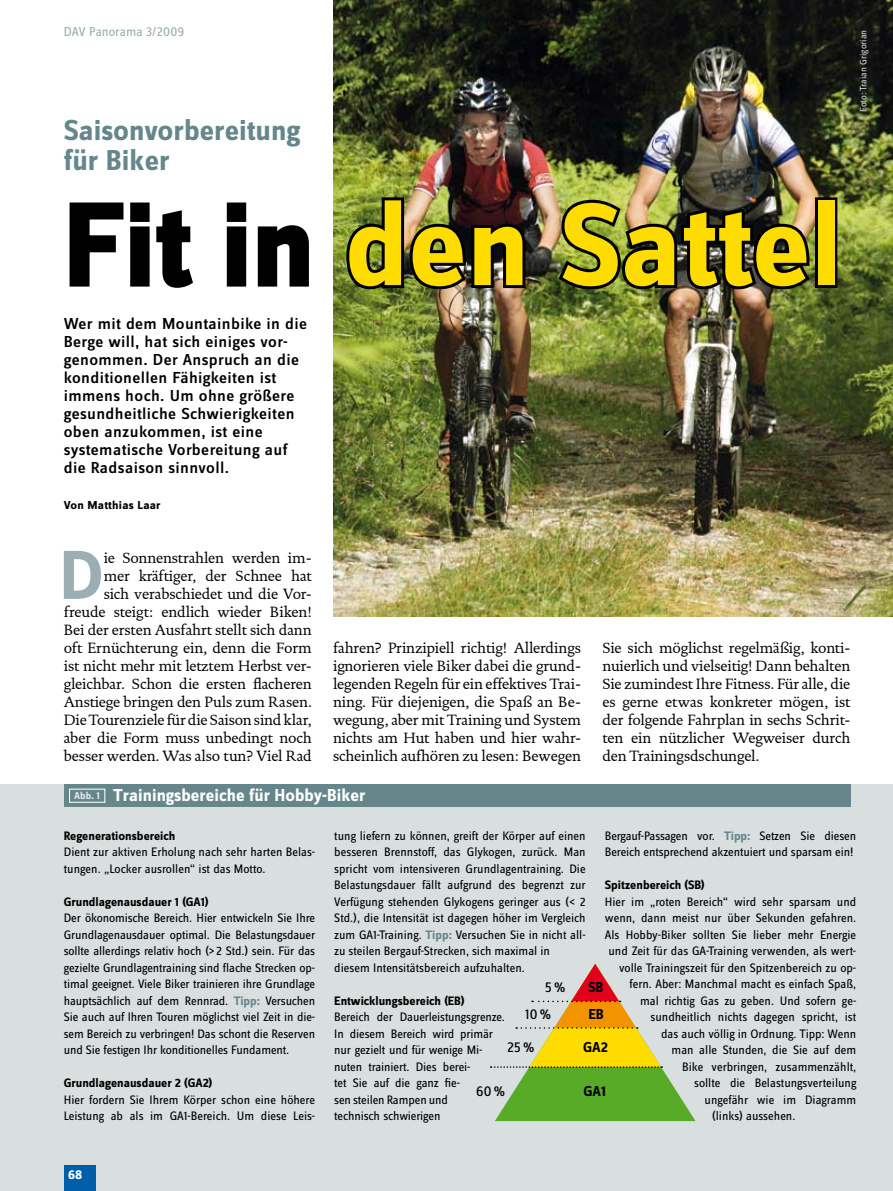
<style>
.page{position:relative;width:893px;height:1191px;background:#fff}
.page>*{position:absolute;margin:0;border:0;box-sizing:border-box;transform-origin:0 0}
.t1{font:700 121.5px "Zine Sans Dis";color:#ffdc00}
.t2{font:700 72px "Zine Sans Dis";color:#9baeb3}
.t3{font:700 30px/30px "Zine Sans Dis";color:#65878c}
.t4{font:700 18px "Zine Sans Dis";color:#fff}
.t5{font:500 16.5px/18px "Zine Sans Dis";letter-spacing:.02em;color:#000;scale:1.05 1}
.t6{font:15px/18px "DTL Documenta ST";letter-spacing:-.01em;color:#000;text-align:justify}
.t7{font:15px "Zine Sans Dis";color:#000}
.t8{font:700 15px "Zine Sans Dis";color:#000}
.t9{font:13.5px "Zine Sans Dis";color:#9baeb3}
.t10{font:700 13.5px "Zine Sans Dis";color:#fff}
.t11{font:12.75px/16.5px "Zine Sans Dis";color:#000}
.t12{font:700 12.75px "Zine Sans Dis";color:#000}
.t13{font:700 12px "Zine Sans Dis";letter-spacing:.02em;color:#000;scale:1.05 1}
.t14{font:700 10.5px "Zine Sans Dis";color:#e3e6e8}
.t15{font:9.75px "Zine Sans Dis";color:#d0d6d8}
.s1{color:#000}
.s2{font-weight:700;color:#65878c}
</style>
<div class="page">
<div style="left:0;top:784px;width:893px;height:407px;background:#d9dedf"></div>
<div style="left:64px;top:784px;width:786px;height:22px;background:#65878c"></div>
<img style="left:333px;top:0;width:560px;height:617px">
<svg style="left:69px;top:202px;width:124px;height:86px"></svg>
<svg style="left:226px;top:202px;width:21px;height:85px"></svg>
<svg style="left:257px;top:225px;width:52px;height:62px"></svg>
<img style="left:343px;top:194px;width:185px;height:98px">
<img style="left:555px;top:197px;width:258px;height:95px">
<div style="left:815px;top:197px;width:22px;height:91px;border:6px solid #000"></div>
<div style="left:69px;top:788px;width:36px;height:15px;border:1px solid #fff"></div>
<svg style="left:491px;top:963px;width:205px;height:158px"></svg>
<div style="left:64px;top:1165px;width:32px;height:26px;background:#005ea8"></div>
<p class="t9" style="left:64px;top:25px;width:122px">DAV Panorama 3/2009</p>
<h3 class="t3" style="left:64px;top:116px;width:238px">Saisonvorbereitung für Biker</h3>
<h1 class="t1" style="left:64px;top:180px;width:779px"><span class="s1">Fit in</span> den Sattel</h1>
<p class="t5" style="left:64px;top:315px;width:233px">Wer mit dem Mountainbike in die<br>Berge will, hat sich einiges vor&shy;genommen. Der Anspruch an die konditionellen Fähigkeiten ist immens hoch. Um ohne größere gesundheitliche Schwierigkeiten oben anzukommen, ist eine systematische Vorbereitung auf die Radsaison sinnvoll.</p>
<p class="t13" style="left:64px;top:498px;width:94px">Von Matthias Laar</p>
<p class="t15" style="left:858px;top:111px;width:83px;rotate:-90deg">Foto: Traian Grigorian</p>
<h2 class="t2" style="left:60px;top:537px;width:45px">D</h2>
<p class="t6" style="left:64px;top:549px;width:250px;text-align:right">ie Sonnenstrahlen werden im-<br>mer kräftiger, der Schnee hat<br>sich verabschiedet und die Vor&shy;freude steigt: endlich wieder Biken!<br>Bei der ersten Ausfahrt stellt sich dann oft Ernüchterung ein, denn die Form ist nicht mehr mit letztem Herbst ver&shy;gleichbar. Schon die ersten flacheren Anstiege bringen den Puls zum Rasen.<br>Die Tourenziele für die Saison sind klar, aber die Form muss unbedingt noch besser werden. Was also tun? Viel Rad</p>
<p class="t6" style="left:333px;top:639px;width:250px">fahren? Prinzipiell richtig! Allerdings ignorieren viele Biker dabei die grund&shy;legenden Regeln für ein effektives Trai&shy;ning. Für diejenigen, die Spaß an Be&shy;wegung, aber mit Training und System nichts am Hut haben und hier wahr&shy;scheinlich aufhören zu lesen: Bewegen</p>
<p class="t6" style="left:602px;top:639px;width:250px">Sie sich möglichst regelmäßig, konti&shy;nuierlich und vielseitig! Dann behalten Sie zumindest Ihre Fitness. Für alle, die es gerne etwas konkreter mögen, ist der folgende Fahrplan in sechs Schrit&shy;ten ein nützlicher Wegweiser durch den Trainingsdschungel.</p>
<p class="t14" style="left:74px;top:790px;width:27px">Abb. 1</p>
<h3 class="t4" style="left:113px;top:785px;width:254px">Trainingsbereiche für Hobby-Biker</h3>
<p class="t12" style="left:64px;top:829px;width:113px">Regenerationsbereich</p>
<p class="t11" style="left:64px;top:844px;width:253px">Dient zur aktiven Erholung nach sehr harten Belas&shy;tungen. „Locker ausrollen“ ist das Motto.</p>
<p class="t12" style="left:64px;top:895px;width:146px">Grundlagenausdauer 1 (GA1)</p>
<p class="t11" style="left:64px;top:910px;width:253px;text-align:justify">Der ökonomische Bereich. Hier entwickeln Sie Ihre Grundlagenausdauer optimal. Die Belastungsdauer sollte allerdings relativ hoch (&gt;2 Std.) sein. Für das gezielte Grundlagentraining sind flache Strecken op&shy;timal geeignet. Viele Biker trainieren ihre Grundlage hauptsächlich auf dem Rennrad. <span class="s2">Tipp:</span> Versuchen Sie auch auf Ihren Touren möglichst viel Zeit in die&shy;sem Bereich zu verbringen! Das schont die Reserven und Sie festigen Ihr konditionelles Fundament.</p>
<p class="t12" style="left:64px;top:1076px;width:150px">Grundlagenausdauer 2 (GA2)</p>
<p class="t11" style="left:64px;top:1092px;width:253px">Hier fordern Sie Ihrem Körper schon eine höhere<br>Leistung ab als im GA1-Bereich. Um diese Leis-</p>
<p class="t10" style="left:68px;top:1167px;width:16px">68</p>
<p class="t11" style="left:605px;top:828px;width:253px">Bergauf-Passagen vor. <span class="s2">Tipp:</span> Setzen Sie diesen<br>Bereich entsprechend akzentuiert und sparsam ein!</p>
<p class="t12" style="left:605px;top:878px;width:101px">Spitzenbereich (SB)</p>
<p class="t11" style="left:605px;top:894px;width:253px">Hier im „roten Bereich“ wird sehr sparsam und</p>
<p class="t11" style="left:605px;top:910px;width:253px">wenn, dann meist nur über Sekunden gefahren.</p>
<p class="t11" style="left:605px;top:927px;width:253px">Als Hobby-Biker sollten Sie lieber mehr Energie</p>
<p class="t11" style="left:608px;top:943px;width:249px">und Zeit für das GA-Training verwenden, als wert-</p>
<p class="t11" style="left:619px;top:960px;width:239px">volle Trainingszeit für den Spitzenbereich zu op-</p>
<p class="t11" style="left:629px;top:976px;width:228px">fern. Aber: Manchmal macht es einfach Spaß,</p>
<p class="t11" style="left:640px;top:993px;width:218px">mal richtig Gas zu geben. Und sofern ge-</p>
<p class="t11" style="left:650px;top:1009px;width:207px">sundheitlich nichts dagegen spricht, ist</p>
<p class="t11" style="left:661px;top:1026px;width:197px">das auch völlig in Ordnung. Tipp: Wenn</p>
<p class="t11" style="left:672px;top:1042px;width:186px">man alle Stunden, die Sie auf dem</p>
<p class="t11" style="left:682px;top:1059px;width:176px">Bike verbringen, zusammenzählt,</p>
<p class="t11" style="left:694px;top:1075px;width:164px">sollte die Belastungsverteilung</p>
<p class="t11" style="left:705px;top:1092px;width:153px">ungefähr wie im Diagramm</p>
<p class="t11" style="left:712px;top:1108px;width:85px">(links) aussehen.</p>
<p class="t11" style="left:334px;top:828px;width:253px">tung liefern zu können, greift der Körper auf einen besseren Brennstoff, das Glykogen, zurück. Man spricht vom intensiveren Grundlagentraining. Die Belastungsdauer fällt aufgrund des begrenzt zur Verfügung stehenden Glykogens geringer aus (&lt; 2<br>Std.), die Intensität ist dagegen höher im Vergleich zum GA1-Training. <span class="s2">Tipp:</span> Versuchen Sie in nicht all&shy;zu steilen Bergauf-Strecken, sich maximal in diesem Intensitätsbereich aufzuhalten.</p>
<p class="t12" style="left:334px;top:994px;width:132px">Entwicklungsbereich (EB)</p>
<p class="t11" style="left:334px;top:1009px;width:172px">Bereich der Dauerleistungsgrenze.<br>In diesem Bereich wird primär nur gezielt und für wenige Mi&shy;nuten trainiert. Dies berei-<br>tet Sie auf die ganz fie-<br>sen steilen Rampen und<br>technisch schwierigen</p>
<p class="t7" style="left:545px;top:979px;width:22px">5 %</p>
<p class="t8" style="left:588px;top:979px;width:17px">SB</p>
<p class="t7" style="left:525px;top:1006px;width:27px">10 %</p>
<p class="t8" style="left:588px;top:1006px;width:17px">EB</p>
<p class="t7" style="left:507px;top:1039px;width:29px">25 %</p>
<p class="t8" style="left:583px;top:1039px;width:26px">GA2</p>
<p class="t7" style="left:476px;top:1083px;width:30px">60 %</p>
<p class="t8" style="left:583px;top:1083px;width:24px">GA1</p>
</div>
